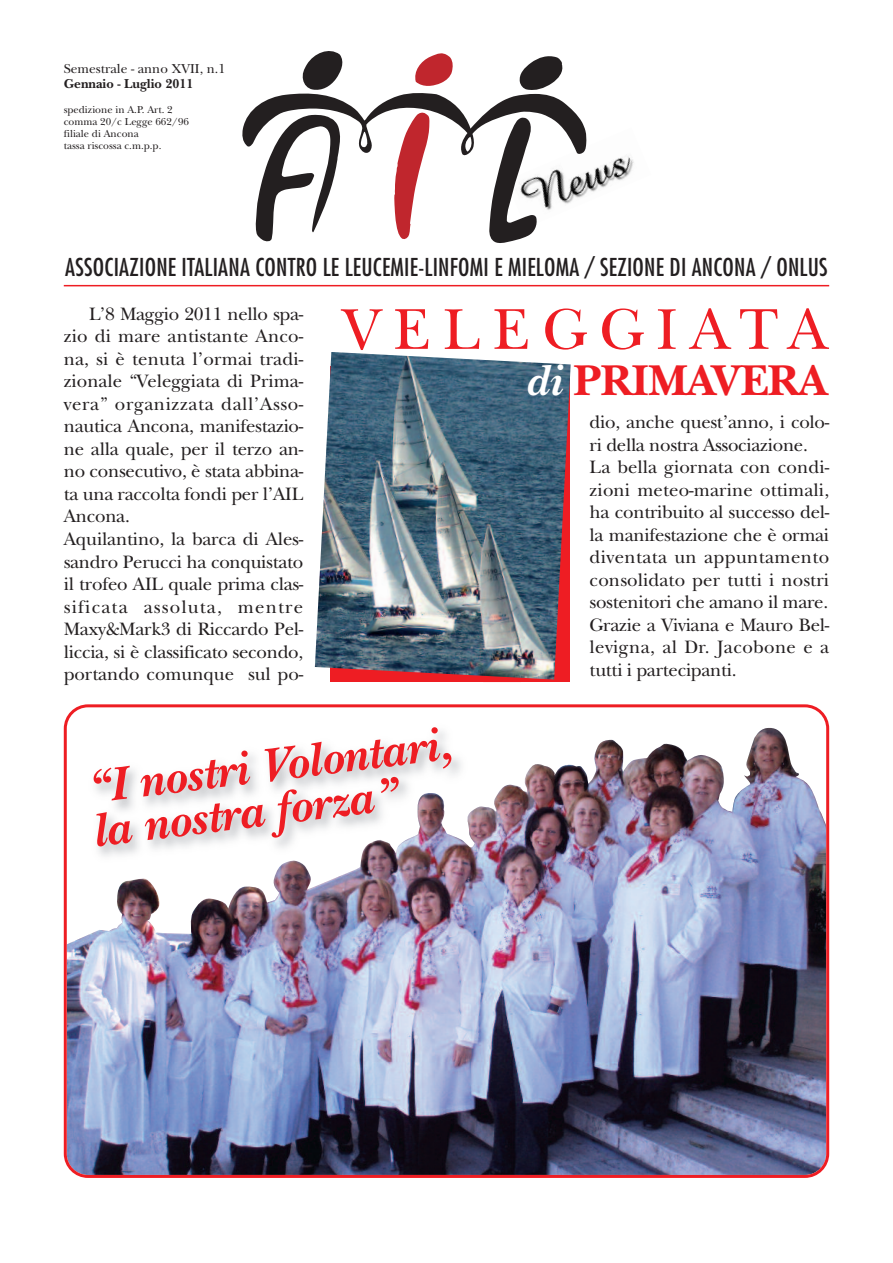
<style>
.page{position:relative;width:893px;height:1263px;background:#fff}
.page>*{position:absolute;margin:0;border:0;box-sizing:border-box;transform-origin:0 0}
.t1{font:60px "New Baskerville";letter-spacing:.21em;color:#ee1d23}
.t2{font:italic 700 48.9px/43.7px "New Baskerville";color:#ee1d23}
.t3{font:700 45px "New Baskerville";letter-spacing:-.015em;color:#ee1d23}
.t4{font:condensed 24px "Futura";letter-spacing:.01em;color:#231f20}
.t5{font:18.75px/22.5px "New Baskerville";letter-spacing:-.015em;color:#231f20}
.t6{font:13.5px "New Baskerville";color:#231f20}
.t7{font:700 13.5px "New Baskerville";color:#231f20}
.t8{font:10.5px/12px "New Baskerville";color:#231f20}
.s1{font-style:italic;color:#fff}
</style>
<div class="page">
<hr style="left:64px;top:285px;width:765px;height:1px;background:#ee1d23">
<svg style="left:242px;top:51px;width:392px;height:192px"></svg>
<img style="left:483px;top:679px;width:38px;height:3px">
<img style="left:64px;top:704px;width:765px;height:474px">
<img style="left:315px;top:352px;width:256px;height:327px">
<p class="t6" style="left:64px;top:60px;width:163px">Semestrale - anno XVII, n.1</p>
<p class="t7" style="left:64px;top:75px;width:131px">Gennaio - Luglio 2011</p>
<p class="t8" style="left:64px;top:104px;width:127px">spedizione in A.P. Art. 2 comma 20/c Legge 662/96 filiale di Ancona<br>tassa riscossa c.m.p.p.</p>
<p class="t4" style="left:65px;top:256px;width:764px">ASSOCIAZIONE ITALIANA CONTRO LE LEUCEMIE-LINFOMI E MIELOMA / SEZIONE DI ANCONA / ONLUS</p>
<p class="t5" style="left:64px;top:302px;width:241px;text-indent:26px">L’8 Maggio 2011 nello spa&shy;zio di mare antistante Anco&shy;na, si è tenuta l’ormai tradi&shy;zionale “Veleggiata di Prima&shy;vera” organizzata dall’Asso&shy;nautica Ancona, manifestazio&shy;ne alla quale, per il terzo an&shy;no consecutivo, è stata abbina&shy;ta una raccolta fondi per l’AIL<br>Ancona.<br>Aquilantino, la barca di Ales&shy;sandro Perucci ha conquistato il trofeo AIL quale prima clas&shy;sificata assoluta, mentre<br>Maxy&amp;Mark3 di Riccardo Pel&shy;liccia, si è classificato secondo, portando comunque sul po-</p>
<h1 class="t1" style="left:343px;top:293px;width:487px">VELEGGIATA</h1>
<h3 class="t3" style="left:525px;top:353px;width:304px"><span class="s1">di</span> PRIMAVERA</h3>
<p class="t5" style="left:590px;top:410px;width:241px">dio, anche quest’anno, i colo&shy;ri della nostra Associazione.<br>La bella giornata con condi&shy;zioni meteo-marine ottimali, ha contribuito al successo del&shy;la manifestazione che è ormai diventata un appuntamento consolidato per tutti i nostri sostenitori che amano il mare.<br>Grazie a Viviana e Mauro Bel&shy;levigna, al Dr. Jacobone e a tutti i partecipanti.</p>
<h2 class="t2" style="left:84px;top:765px;width:369px;rotate:-7deg">“I nostri Volontari, la nostra forza”</h2>
</div>
